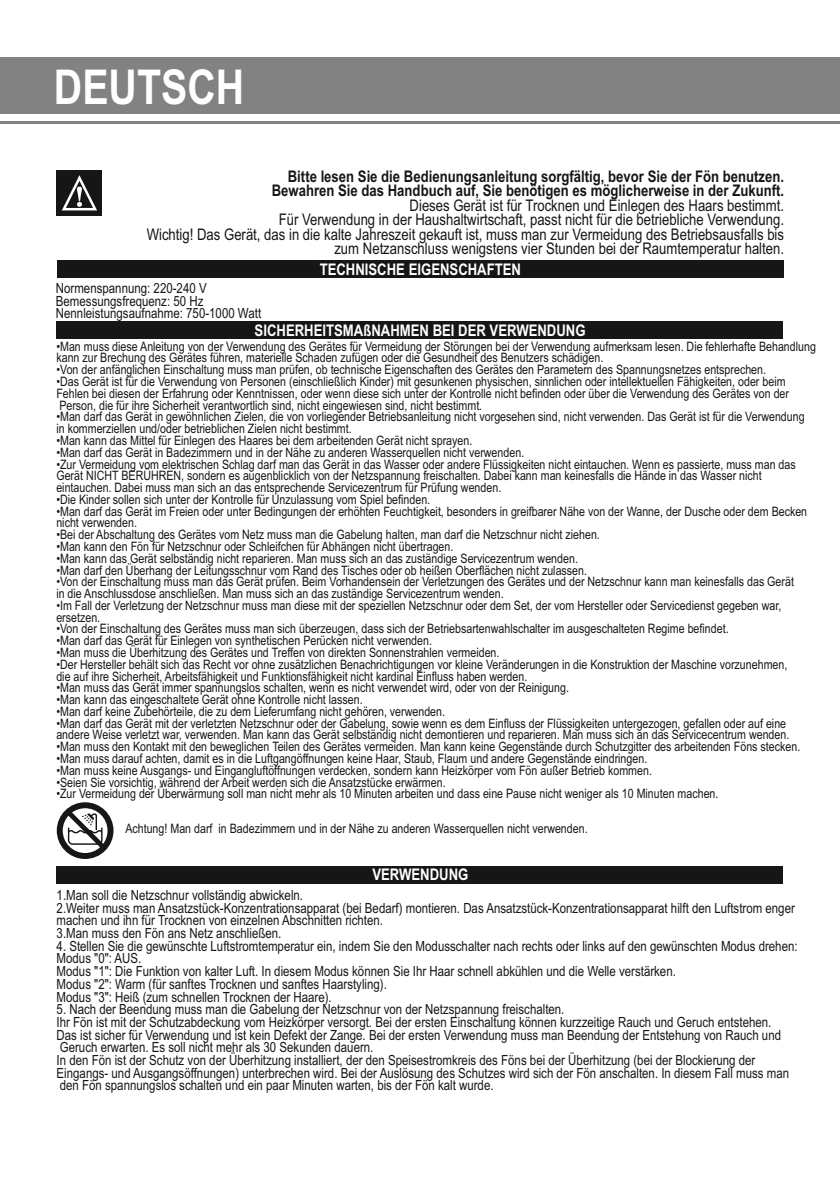
<style>
.page{position:relative;width:840px;height:1191px;background:#fff}
.page>*{position:absolute;margin:0;border:0;box-sizing:border-box;transform-origin:0 0}
.t1{font:700 48px "Arial Narrow";color:#fff}
.t2{font:16px/14.4px "Arial Narrow";color:#151616;text-align:right}
.t3{font:700 16px/14.6px "Arial Narrow";color:#151616;text-align:right}
.t4{font:700 16px "Arial Narrow";color:#fff}
.t5{font:14px/12.6px "Arial Narrow";color:#151616}
.t6{font:13px/11.8px "Arial Narrow";color:#151616}
</style>
<div class="page">
<div style="left:0;top:57px;width:839px;height:56px;background:#818281"></div>
<hr style="left:0;top:121px;width:839px;height:2px;background:#818281">
<div style="left:57px;top:170px;width:45px;height:45px;background:#151616"></div>
<svg style="left:62px;top:175px;width:35px;height:35px"></svg>
<div style="left:57px;top:260px;width:725px;height:17px;background:#151616"></div>
<div style="left:57px;top:322px;width:725px;height:17px;background:#151616"></div>
<div style="left:57px;top:866px;width:725px;height:17px;background:#151616"></div>
<svg style="left:57px;top:802px;width:56px;height:57px"></svg>
<h1 class="t1" style="left:54px;top:69px;width:192px">DEUTSCH</h1>
<p class="t3" style="left:271px;top:170px;width:513px">Bitte lesen Sie die Bedienungsanleitung sorgfältig, bevor Sie der Fön benutzen.<br>Bewahren Sie das Handbuch auf, Sie benötigen es möglicherweise in der Zukunft.</p>
<p class="t2" style="left:147px;top:200px;width:638px">Dieses Gerät ist für Trocknen und Einlegen des Haars bestimmt.<br>Für Verwendung in der Haushaltwirtschaft, passt nicht für die betriebliche Verwendung.<br>Wichtig! Das Gerät, das in die kalte Jahreszeit gekauft ist, muss man zur Vermeidung des Betriebsausfalls bis zum Netzanschluss wenigstens vier Stunden bei der Raumtemperatur halten.</p>
<p class="t4" style="left:319px;top:263px;width:203px">TECHNISCHE EIGENSCHAFTEN</p>
<p class="t5" style="left:56px;top:283px;width:207px">Normenspannung: 220-240 V<br>Bemessungsfrequenz: 50 Hz<br>Nennleistungsaufnahme: 750-1000 Watt</p>
<p class="t4" style="left:254px;top:324px;width:332px">SICHERHEITSMAßNAHMEN BEI DER VERWENDUNG</p>
<p class="t6" style="left:56px;top:341px;width:760px">• Man muss diese Anleitung von der Verwendung des Gerätes für Vermeidung der Störungen bei der Verwendung aufmerksam lesen. Die fehlerhafte Behandlung kann zur Brechung des Gerätes führen, materielle Schaden zufügen oder die Gesundheit des Benutzers schädigen.</p>
<p class="t6" style="left:56px;top:365px;width:710px">• Von der anfänglichen Einschaltung muss man prüfen, ob technische Eigenschaften des Gerätes den Parametern des Spannungsnetzes entsprechen.</p>
<p class="t6" style="left:56px;top:377px;width:733px">• Das Gerät ist für die Verwendung von Personen (einschließlich Kinder) mit gesunkenen physischen, sinnlichen oder intellektuellen Fähigkeiten, oder beim<br>Fehlen bei diesen der Erfahrung oder Kenntnissen, oder wenn diese sich unter der Kontrolle nicht befinden oder über die Verwendung des Gerätes von der<br>Person, die für ihre Sicherheit verantwortlich sind, nicht eingewiesen sind, nicht bestimmt.</p>
<p class="t6" style="left:56px;top:412px;width:749px">• Man darf das Gerät in gewöhnlichen Zielen, die von vorliegender Betriebsanleitung nicht vorgesehen sind, nicht verwenden. Das Gerät ist für die Verwendung in kommerziellen und/oder betrieblichen Zielen nicht bestimmt.</p>
<p class="t6" style="left:56px;top:436px;width:417px">• Man kann das Mittel für Einlegen des Haares bei dem arbeitenden Gerät nicht sprayen.</p>
<p class="t6" style="left:56px;top:447px;width:469px">• Man darf das Gerät in Badezimmern und in der Nähe zu anderen Wasserquellen nicht verwenden.</p>
<p class="t6" style="left:56px;top:459px;width:740px">• Zur Vermeidung vom elektrischen Schlag darf man das Gerät in das Wasser oder andere Flüssigkeiten nicht eintauchen. Wenn es passierte, muss man das<br>Gerät NICHT BERÜHREN, sondern es augenblicklich von der Netzspannung freischalten. Dabei kann man keinesfalls die Hände in das Wasser nicht eintauchen. Dabei muss man sich an das entsprechende Servicezentrum für Prüfung wenden.</p>
<p class="t6" style="left:56px;top:494px;width:375px">• Die Kinder sollen sich unter der Kontrolle für Unzulassung vom Spiel befinden.</p>
<p class="t6" style="left:56px;top:506px;width:752px">• Man darf das Gerät im Freien oder unter Bedingungen der erhöhten Feuchtigkeit, besonders in greifbarer Nähe von der Wanne, der Dusche oder dem Becken nicht verwenden.</p>
<p class="t6" style="left:56px;top:530px;width:544px">• Bei der Abschaltung des Gerätes vom Netz muss man die Gabelung halten, man darf die Netzschnur nicht ziehen.</p>
<p class="t6" style="left:56px;top:542px;width:398px">• Man kann den Fön für Netzschnur oder Schleifchen für Abhängen nicht übertragen.</p>
<p class="t6" style="left:56px;top:553px;width:523px">• Man kann das Gerät selbständig nicht reparieren. Man muss sich an das zuständige Servicezentrum wenden.</p>
<p class="t6" style="left:56px;top:565px;width:532px">• Man darf den Überhang der Leitungsschnur vom Rand des Tisches oder ob heißen Oberflächen nicht zulassen.</p>
<p class="t6" style="left:56px;top:577px;width:738px">• Von der Einschaltung muss man das Gerät prüfen. Beim Vorhandensein der Verletzungen des Gerätes und der Netzschnur kann man keinesfalls das Gerät in die Anschlussdose anschließen. Man muss sich an das zuständige Servicezentrum wenden.</p>
<p class="t6" style="left:56px;top:600px;width:726px">• Im Fall der Verletzung der Netzschnur muss man diese mit der speziellen Netzschnur oder dem Set, der vom Hersteller oder Servicedienst gegeben war, ersetzen.</p>
<p class="t6" style="left:56px;top:624px;width:673px">• Von der Einschaltung des Gerätes muss man sich überzeugen, dass sich der Betriebsartenwahlschalter im ausgeschalteten Regime befindet.</p>
<p class="t6" style="left:56px;top:636px;width:377px">• Man darf das Gerät für Einlegen von synthetischen Perücken nicht verwenden.</p>
<p class="t6" style="left:56px;top:647px;width:444px">• Man muss die Überhitzung des Gerätes und Treffen von direkten Sonnenstrahlen vermeiden.</p>
<p class="t6" style="left:56px;top:659px;width:732px">• Der Hersteller behält sich das Recht vor ohne zusätzlichen Benachrichtigungen vor kleine Veränderungen in die Konstruktion der Maschine vorzunehmen, die auf ihre Sicherheit, Arbeitsfähigkeit und Funktionsfähigkeit nicht kardinal Einfluss haben werden.</p>
<p class="t6" style="left:56px;top:683px;width:514px">• Man muss das Gerät immer spannungslos schalten, wenn es nicht verwendet wird, oder von der Reinigung.</p>
<p class="t6" style="left:56px;top:695px;width:307px">• Man kann das eingeschaltete Gerät ohne Kontrolle nicht lassen.</p>
<p class="t6" style="left:56px;top:706px;width:390px">• Man darf keine Zubehörteile, die zu dem Lieferumfang nicht gehören, verwenden.</p>
<p class="t6" style="left:56px;top:718px;width:734px">• Man darf das Gerät mit der verletzten Netzschnur oder der Gabelung, sowie wenn es dem Einfluss der Flüssigkeiten untergezogen, gefallen oder auf eine andere Weise verletzt war, verwenden. Man kann das Gerät selbständig nicht demontieren und reparieren. Man muss sich an das Servicecentrum wenden.</p>
<p class="t6" style="left:56px;top:742px;width:745px">• Man muss den Kontakt mit den beweglichen Teilen des Gerätes vermeiden. Man kann keine Gegenstände durch Schutzgitter des arbeitenden Föns stecken.</p>
<p class="t6" style="left:56px;top:753px;width:592px">• Man muss darauf achten, damit es in die Luftgangöffnungen keine Haar, Staub, Flaum und andere Gegenstände eindringen.</p>
<p class="t6" style="left:56px;top:765px;width:596px">• Man muss keine Ausgangs- und Eingangluftöffnungen verdecken, sondern kann Heizkörper vom Fön außer Betrieb kommen.</p>
<p class="t6" style="left:56px;top:777px;width:390px">• Seien Sie vorsichtig, während der Arbeit werden sich die Ansatzstücke erwärmen.</p>
<p class="t6" style="left:56px;top:789px;width:663px">• Zur Vermeidung der Überwärmung soll man nicht mehr als 10 Minuten arbeiten und dass eine Pause nicht weniger als 10 Minuten machen.</p>
<p class="t6" style="left:125px;top:824px;width:463px">Achtung! Man darf in Badezimmern und in der Nähe zu anderen Wasserquellen nicht verwenden.</p>
<p class="t4" style="left:372px;top:868px;width:97px">VERWENDUNG</p>
<p class="t5" style="left:57px;top:890px;width:248px">1. Man soll die Netzschnur vollständig abwickeln.</p>
<p class="t5" style="left:57px;top:902px;width:739px">2. Weiter muss man Ansatzstück-Konzentrationsapparat (bei Bedarf) montieren. Das Ansatzstück-Konzentrationsapparat hilft den Luftstrom enger machen und ihn für Trocknen von einzelnen Abschnitten richten.</p>
<p class="t5" style="left:57px;top:928px;width:226px">3. Man muss den Fön ans Netz anschließen.</p>
<p class="t5" style="left:57px;top:941px;width:742px">4. Stellen Sie die gewünschte Luftstromtemperatur ein, indem Sie den Modusschalter nach rechts oder links auf den gewünschten Modus drehen:<br>Modus "0": AUS.<br>Modus "1": Die Funktion von kalter Luft. In diesem Modus können Sie Ihr Haar schnell abkühlen und die Welle verstärken.<br>Modus "2": Warm (für sanftes Trocknen und sanftes Haarstyling).<br>Modus "3": Heiß (zum schnellen Trocknen der Haare).</p>
<p class="t5" style="left:57px;top:1004px;width:733px">5. Nach der Beendung muss man die Gabelung der Netzschnur von der Netzspannung freischalten.<br>Ihr Fön ist mit der Schutzabdeckung vom Heizkörper versorgt. Bei der ersten Einschaltung können kurzzeitige Rauch und Geruch entstehen.<br>Das ist sicher für Verwendung und ist kein Defekt der Zange. Bei der ersten Verwendung muss man Beendung der Entstehung von Rauch und Geruch erwarten. Es soll nicht mehr als 30 Sekunden dauern.<br>In den Fön ist der Schutz von der Überhitzung installiert, der den Speisestromkreis des Föns bei der Überhitzung (bei der Blockierung der Eingangs- und Ausgangsöffnungen) unterbrechen wird. Bei der Auslösung des Schutzes wird sich der Fön anschalten. In diesem Fall muss man den Fön spannungslos schalten und ein paar Minuten warten, bis der Fön kalt wurde.</p>
</div>
